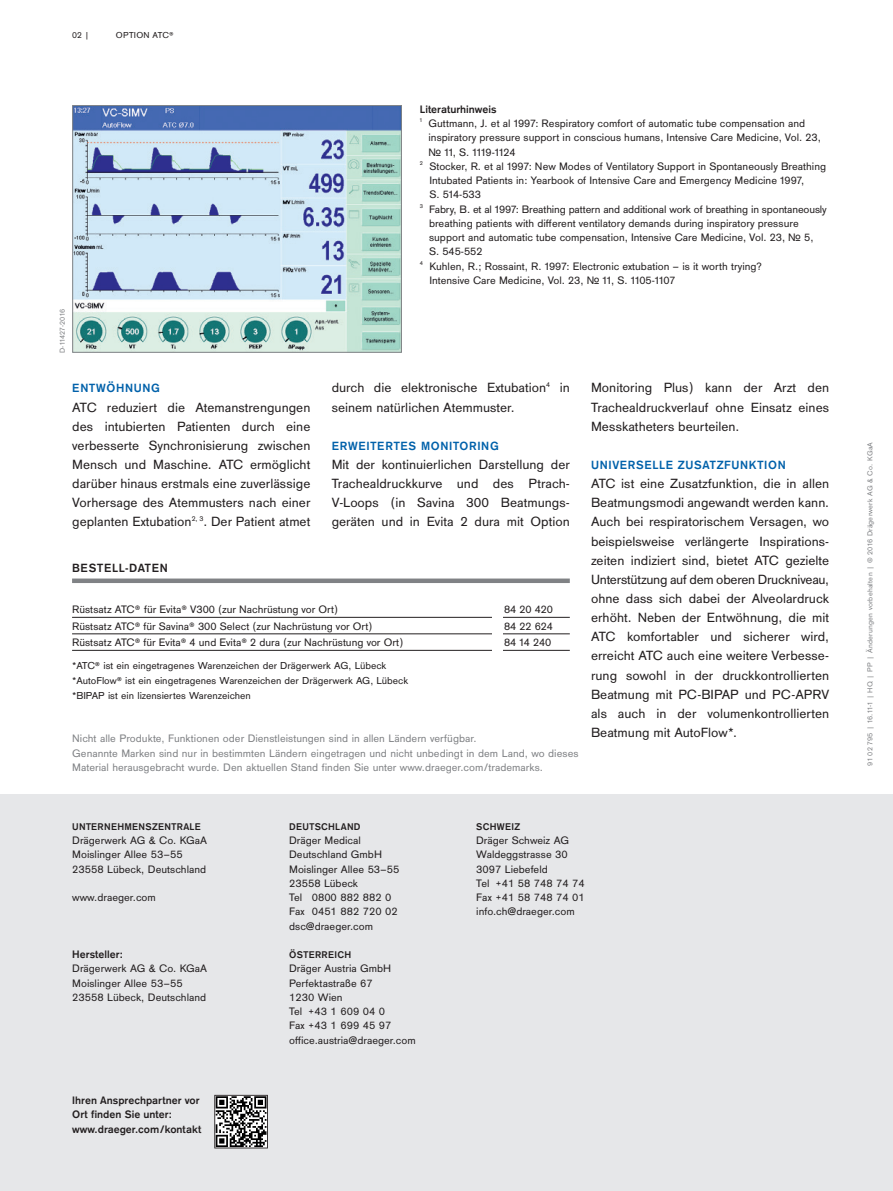
<style>
.page{position:relative;width:893px;height:1191px;background:#fff}
.page>*{position:absolute;margin:0;border:0;box-sizing:border-box;transform-origin:0 0}
.Fließtext_DraeSansRe{font:13.8px/19.2px "Draeger Sans";color:#231f20;text-align:justify}
.Subheading_1{font:700 12.3px "Draeger Sans";letter-spacing:.05em;color:#0161aa}
.Tab_headline_1_8_25p{font:700 12.3px "Draeger Sans";letter-spacing:.05em;color:#231f20}
.Tab_body_7_5pt{font:11.25px/14.2px "Draeger Sans";color:#231f20}
.Adresscopy_black{font:11.25px/14.2px "Draeger Sans";color:#231f20}
.t1{font:11.25px "Draeger Sans";color:#808285}
.Tab_headline_1_8_25p-2{font:11.25px "Draeger Sans";color:#231f20}
.Adresscopy_black-2{font:11.25px "Draeger San Tab";color:#231f20}
.qr-code_black{font:700 11.25px/14.2px "Draeger Sans";color:#231f20}
.Footnote{font:700 11.25px "Draeger Sans";color:#231f20}
.Manufacturer_blac{font:700 11.25px "Draeger Sans";color:#231f20}
.Tab_fußnote{font:10.5px "Draeger Sans";color:#231f20}
.Headline_country{font:700 10.2px "Draeger Sans";letter-spacing:.025em;color:#231f20}
.Section{font:9px "Draeger Sans";letter-spacing:.025em;color:#231f20}
.Pagination{font:9px "Draeger Sans";color:#231f20}
.t2{font:7.5px "Draeger Sans";letter-spacing:.025em;color:#808285}
.s1{font-family:"Draeger San Tab"}
.s2{font-family:"Draeger Sans"}
</style>
<div class="page">
<div style="left:0;top:794px;width:893px;height:397px;background:#e6e7e9"></div>
<div style="left:72px;top:578px;width:498px;height:5px;background:#808285"></div>
<hr style="left:72px;top:617px;width:498px;height:1px;background:#231f20">
<hr style="left:72px;top:633px;width:498px;height:1px;background:#231f20">
<hr style="left:72px;top:650px;width:498px;height:1px;background:#231f20">
<div style="left:492px;top:606px;width:11px;height:49px;background:#fff"></div>
<svg style="left:214px;top:1094px;width:54px;height:54px;background:#7e7e7e"></svg>
<img style="left:74px;top:107px;width:326px;height:243px">
<div style="left:72px;top:105px;width:330px;height:247px;border:1px solid #808285"></div>
<p class="Pagination" style="left:72px;top:29px;width:19px">02 |</p>
<p class="Section" style="left:116px;top:29px;width:59px">OPTION ATC®</p>
<p class="t2" style="left:57px;top:353px;width:46px;rotate:-90deg">D-11427-2016</p>
<p class="Footnote" style="left:420px;top:101px;width:78px">Literaturhinweis</p>
<p class="Tab_body_7_5pt" style="left:428px;top:116px;width:394px;text-indent:-9px"><sup>1</sup> Guttmann, J. et al 1997: Respiratory comfort of automatic tube compensation and inspiratory pressure support in conscious humans, Intensive Care Medicine, Vol. 23,<br>Nr. 11, S. 1119-1124</p>
<p class="Tab_body_7_5pt" style="left:429px;top:158px;width:398px;text-indent:-9px"><sup>2</sup> Stocker, R. et al 1997: New Modes of Ventilatory Support in Spontaneously Breathing<br>Intubated Patients in: Yearbook of Intensive Care and Emergency Medicine 1997,<br>S. 514-533</p>
<p class="Tab_body_7_5pt" style="left:429px;top:201px;width:399px;text-indent:-9px"><sup>3</sup> Fabry, B. et al 1997: Breathing pattern and additional work of breathing in spontaneously breathing patients with different ventilatory demands during inspiratory pressure support and automatic tube compensation, Intensive Care Medicine, Vol. 23, Nr. 5,<br>S. 545-552</p>
<p class="Tab_body_7_5pt" style="left:429px;top:258px;width:334px;text-indent:-9px"><sup>4</sup> Kuhlen, R.; Rossaint, R. 1997: Electronic extubation – is it worth trying?<br>Intensive Care Medicine, Vol. 23, Nr. 11, S. 1105-1107</p>
<p class="Subheading_1" style="left:72px;top:380px;width:89px">ENTWÖHNUNG</p>
<p class="Fließtext_DraeSansRe" style="left:72px;top:396px;width:240px">ATC reduziert die Atemanstrengungen des intubierten Patienten durch eine verbesserte Synchronisierung zwischen Mensch und Maschine. ATC ermöglicht darüber hinaus erstmals eine zuverlässige Vorhersage des Atemmusters nach einer geplanten Extubation<sup>2,</sup> <sup>3</sup>. Der Patient atmet</p>
<p class="Fließtext_DraeSansRe" style="left:332px;top:377px;width:240px">durch die elektronische Extubation<sup>4</sup> in seinem natürlichen Atemmuster.</p>
<p class="Subheading_1" style="left:332px;top:437px;width:169px">ERWEITERTES MONITORING</p>
<p class="Fließtext_DraeSansRe" style="left:332px;top:454px;width:240px">Mit der kontinuierlichen Darstellung der Trachealdruckkurve und des Ptrach-V-Loops (in Savina 300 Beatmungs&shy;geräten und in Evita 2 dura mit Option</p>
<p class="Tab_headline_1_8_25p" style="left:72px;top:560px;width:97px">BESTELL-DATEN</p>
<p class="Tab_headline_1_8_25p-2" style="left:72px;top:602px;width:268px">Rüstsatz ATC® für Evita® V300 (zur Nachrüstung vor Ort)</p>
<p class="Tab_headline_1_8_25p-2" style="left:504px;top:602px;width:50px">84 20 420</p>
<p class="Tab_headline_1_8_25p-2" style="left:72px;top:618px;width:302px">Rüstsatz ATC® für Savina® 300 Select (zur Nachrüstung vor Ort)</p>
<p class="Tab_headline_1_8_25p-2" style="left:504px;top:618px;width:50px">84 22 624</p>
<p class="Tab_body_7_5pt" style="left:72px;top:635px;width:333px">Rüstsatz ATC® für Evita® 4 und Evita® 2 dura (zur Nachrüstung vor Ort)</p>
<p class="Tab_body_7_5pt" style="left:504px;top:635px;width:49px">84 14 240</p>
<p class="Tab_fußnote" style="left:72px;top:658px;width:316px">*ATC® ist ein eingetragenes Warenzeichen der Drägerwerk AG, Lübeck</p>
<p class="Tab_fußnote" style="left:72px;top:673px;width:338px">*AutoFlow® ist ein eingetragenes Warenzeichen der Drägerwerk AG, Lübeck</p>
<p class="Tab_fußnote" style="left:72px;top:688px;width:180px">*BIPAP ist ein lizensiertes Warenzeichen</p>
<p class="t1" style="left:72px;top:731px;width:406px">Nicht alle Produkte, Funktionen oder Dienstleistungen sind in allen Ländern verfügbar.</p>
<p class="t1" style="left:72px;top:745px;width:508px">Genannte Marken sind nur in bestimmten Ländern eingetragen und nicht unbedingt in dem Land, wo dieses</p>
<p class="t1" style="left:72px;top:759px;width:472px">Material herausgebracht wurde. Den aktuellen Stand finden Sie unter www.draeger.com/trademarks.</p>
<p class="Fließtext_DraeSansRe" style="left:591px;top:377px;width:240px">Monitoring Plus) kann der Arzt den Trachealdruckverlauf ohne Einsatz eines Messkatheters beurteilen.</p>
<p class="Subheading_1" style="left:591px;top:456px;width:196px">UNIVERSELLE ZUSATZFUNKTION</p>
<p class="Fließtext_DraeSansRe" style="left:591px;top:473px;width:240px">ATC ist eine Zusatzfunktion, die in allen Beatmungsmodi angewandt werden kann.<br>Auch bei respiratorischem Versagen, wo beispielsweise verlängerte Inspirations&shy;zeiten indiziert sind, bietet ATC gezielte Unterstützung auf dem oberen Druckniveau, ohne dass sich dabei der Alveolardruck erhöht. Neben der Entwöhnung, die mit ATC komfortabler und sicherer wird, erreicht ATC auch eine weitere Verbesse&shy;rung sowohl in der druckkontrollierten Beatmung mit PC-BIPAP und PC-APRV als auch in der volumenkontrollierten Beatmung mit AutoFlow*.</p>
<p class="Headline_country" style="left:72px;top:819px;width:130px">UNTERNEHMENSZENTRALE</p>
<p class="Adresscopy_black" style="left:72px;top:832px;width:136px">Drägerwerk AG &amp; Co. KGaA</p>
<p class="Adresscopy_black" style="left:72px;top:847px;width:112px">Moislinger Allee <span class="s1">53</span>–<span class="s1">55</span></p>
<p class="Adresscopy_black" style="left:72px;top:861px;width:135px"><span class="s1">23558</span> Lübeck, Deutschland</p>
<p class="Adresscopy_black" style="left:72px;top:889px;width:85px">www.draeger.com</p>
<p class="Manufacturer_blac" style="left:72px;top:946px;width:52px">Hersteller:</p>
<p class="Adresscopy_black" style="left:72px;top:961px;width:136px">Drägerwerk AG &amp; Co. KGaA</p>
<p class="Adresscopy_black" style="left:72px;top:975px;width:112px">Moislinger Allee <span class="s1">53</span>–<span class="s1">55</span></p>
<p class="Adresscopy_black" style="left:72px;top:989px;width:135px"><span class="s1">23558</span> Lübeck, Deutschland</p>
<p class="qr-code_black" style="left:72px;top:1092px;width:131px">Ihren Ansprechpartner vor<br>Ort finden Sie unter: www.draeger.com/kontakt</p>
<p class="Headline_country" style="left:289px;top:819px;width:73px">DEUTSCHLAND</p>
<p class="Adresscopy_black" style="left:289px;top:832px;width:94px">Dräger Medical<br>Deutschland GmbH</p>
<p class="Adresscopy_black" style="left:289px;top:861px;width:112px">Moislinger Allee <span class="s1">53</span>–<span class="s1">55</span></p>
<p class="Adresscopy_black" style="left:289px;top:875px;width:70px"><span class="s1">23558</span> Lübeck</p>
<p class="Adresscopy_black-2" style="left:289px;top:891px;width:104px"><span class="s2">Tel</span> 0800 882 882 0</p>
<p class="Adresscopy_black-2" style="left:289px;top:905px;width:110px"><span class="s2">Fax</span> 0451 882 720 02</p>
<p class="Adresscopy_black" style="left:289px;top:918px;width:85px">dsc@draeger.com</p>
<p class="Headline_country" style="left:289px;top:947px;width:64px">ÖSTERREICH</p>
<p class="Adresscopy_black" style="left:289px;top:961px;width:104px">Dräger Austria GmbH</p>
<p class="Adresscopy_black" style="left:289px;top:975px;width:85px">Perfektastraße <span class="s1">67</span></p>
<p class="Adresscopy_black-2" style="left:289px;top:991px;width:55px">1230 <span class="s2">Wien</span></p>
<p class="Adresscopy_black-2" style="left:289px;top:1005px;width:97px"><span class="s2">Tel +</span>43 1 609 04 0</p>
<p class="Adresscopy_black-2" style="left:289px;top:1019px;width:104px"><span class="s2">Fax +</span>43 1 699 45 97</p>
<p class="Adresscopy_black" style="left:289px;top:1032px;width:128px">office.austria@draeger.com</p>
<p class="Headline_country" style="left:476px;top:819px;width:45px">SCHWEIZ</p>
<p class="Adresscopy_black" style="left:476px;top:832px;width:94px">Dräger Schweiz AG</p>
<p class="Adresscopy_black" style="left:476px;top:847px;width:93px">Waldeggstrasse <span class="s1">30</span></p>
<p class="Adresscopy_black" style="left:476px;top:861px;width:73px"><span class="s1">3097</span> Liebefeld</p>
<p class="Adresscopy_black-2" style="left:476px;top:877px;width:110px"><span class="s2">Tel +</span>41 58 748 74 74</p>
<p class="Adresscopy_black-2" style="left:476px;top:891px;width:110px"><span class="s2">Fax +</span>41 58 748 74 01</p>
<p class="Adresscopy_black" style="left:476px;top:904px;width:100px">info.ch@draeger.com</p>
<p class="t2" style="left:865px;top:765px;width:325px;rotate:-90deg">91 02 795 | 16.11-1 | HQ | PP | Änderungen vorbehalten | © 2016 Drägerwerk AG &amp; Co. KGaA</p>
</div>
